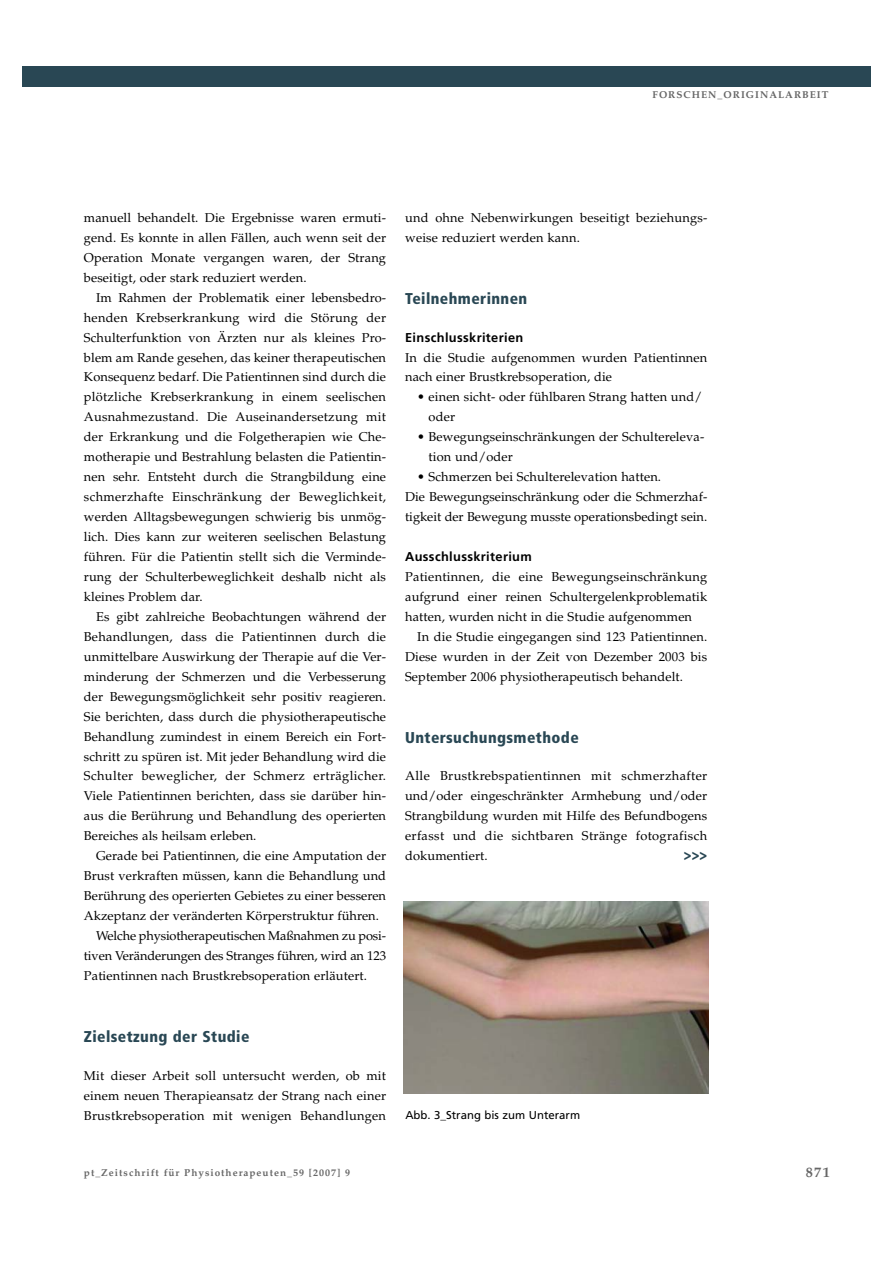
<style>
.page{position:relative;width:893px;height:1263px;background:#fff}
.page>*{position:absolute;margin:0;border:0;box-sizing:border-box;transform-origin:0 0}
.t1{font:900 16.05px "Palatino LT";color:#294754;scale:.8 1}
.t2{font:900 condensed 15.6px "Frutiger";letter-spacing:.025em;color:#294754}
.t3{font:700 14.25px "Palatino LT";color:#666}
.t4{font:12.9px/20px "Palatino LT";letter-spacing:.01em;color:#000;text-align:justify}
.t5{font:12.9px "Palatino LT";letter-spacing:-.01em;color:#000}
.t6{font:700 12.9px "Frutiger";letter-spacing:.03em;color:#000}
.t7{font:11.4px "Frutiger";color:#000}
.t8{font:700 10.05px "Palatino LT";letter-spacing:.1em;color:#666}
</style>
<div class="page">
<div style="left:22px;top:66px;width:848px;height:20px;background:#294754"></div>
<img style="left:404px;top:901px;width:305px;height:193px">
<p class="t8" style="left:652px;top:90px;width:177px">FORSCHEN_ORIGINALARBEIT</p>
<p class="t4" style="left:84px;top:209px;width:304px">manuell behandelt. Die Ergebnisse waren ermuti&shy;gend. Es konnte in allen Fällen, auch wenn seit der Operation Monate vergangen waren, der Strang beseitigt, oder stark reduziert werden.</p>
<p class="t4" style="left:84px;top:288px;width:304px;text-indent:12px">Im Rahmen der Problematik einer lebensbedro&shy;henden Krebserkrankung wird die Störung der Schulterfunktion von Ärzten nur als kleines Pro&shy;blem am Rande gesehen, das keiner therapeutischen Konsequenz bedarf. Die Patientinnen sind durch die plötzliche Krebserkrankung in einem seelischen Ausnahmezustand. Die Auseinandersetzung mit der Erkrankung und die Folgetherapien wie Che&shy;motherapie und Bestrahlung belasten die Patientin&shy;nen sehr. Entsteht durch die Strangbildung eine schmerzhafte Einschränkung der Beweglichkeit, werden Alltagsbewegungen schwierig bis unmög&shy;lich. Dies kann zur weiteren seelischen Belastung führen. Für die Patientin stellt sich die Verminde&shy;rung der Schulterbeweglichkeit deshalb nicht als kleines Problem dar.</p>
<p class="t4" style="left:84px;top:608px;width:304px;text-indent:12px">Es gibt zahlreiche Beobachtungen während der Behandlungen, dass die Patientinnen durch die unmittelbare Auswirkung der Therapie auf die Ver&shy;minderung der Schmerzen und die Verbesserung der Bewegungsmöglichkeit sehr positiv reagieren.<br>Sie berichten, dass durch die physiotherapeutische Behandlung zumindest in einem Bereich ein Fort&shy;schritt zu spüren ist. Mit jeder Behandlung wird die Schulter beweglicher, der Schmerz erträglicher.<br>Viele Patientinnen berichten, dass sie darüber hin&shy;aus die Berührung und Behandlung des operierten Bereiches als heilsam erleben.</p>
<p class="t4" style="left:96px;top:847px;width:291px">Gerade bei Patientinnen, die eine Amputation der</p>
<p class="t4" style="left:84px;top:867px;width:304px">Brust verkraften müssen, kann die Behandlung und</p>
<p class="t4" style="left:84px;top:887px;width:304px">Berührung des operierten Gebietes zu einer besseren</p>
<p class="t4" style="left:84px;top:907px;width:297px">Akzeptanz der veränderten Körperstruktur führen.</p>
<p class="t5" style="left:96px;top:930px;width:291px">Welche physiotherapeutischen Maßnahmen zu posi-</p>
<p class="t5" style="left:84px;top:950px;width:304px">tiven Veränderungen des Stranges führen, wird an 123</p>
<p class="t4" style="left:84px;top:967px;width:285px">Patientinnen nach Brustkrebsoperation erläutert.</p>
<p class="t2" style="left:84px;top:1030px;width:167px">Zielsetzung der Studie</p>
<p class="t4" style="left:84px;top:1067px;width:304px">Mit dieser Arbeit soll untersucht werden, ob mit einem neuen Therapieansatz der Strang nach einer Brustkrebsoperation mit wenigen Behandlungen</p>
<p class="t4" style="left:405px;top:209px;width:304px">und ohne Nebenwirkungen beseitigt beziehungs&shy;weise reduziert werden kann.</p>
<p class="t2" style="left:405px;top:292px;width:124px">Teilnehmerinnen</p>
<p class="t6" style="left:405px;top:332px;width:120px">Einschlusskriterien</p>
<p class="t4" style="left:405px;top:348px;width:304px">In die Studie aufgenommen wurden Patientinnen nach einer Brustkrebsoperation, die</p>
<p class="t4" style="left:429px;top:388px;width:275px;text-indent:-11px">• einen sicht- oder fühlbaren Strang hatten und/ oder</p>
<p class="t4" style="left:429px;top:428px;width:277px;text-indent:-11px">• Bewegungseinschränkungen der Schultereleva&shy;tion und/oder</p>
<p class="t4" style="left:405px;top:468px;width:304px;text-align:left;text-indent:12px">• Schmerzen bei Schulterelevation hatten.<br>Die Bewegungseinschränkung oder die Schmerzhaf&shy;tigkeit der Bewegung musste operationsbedingt sein.</p>
<p class="t6" style="left:405px;top:551px;width:128px">Ausschlusskriterium</p>
<p class="t4" style="left:405px;top:568px;width:304px">Patientinnen, die eine Bewegungseinschränkung aufgrund einer reinen Schultergelenkproblematik hatten, wurden nicht in die Studie aufgenommen</p>
<p class="t4" style="left:405px;top:628px;width:304px;text-indent:12px">In die Studie eingegangen sind 123 Patientinnen.<br>Diese wurden in der Zeit von Dezember 2003 bis September 2006 physiotherapeutisch behandelt.</p>
<p class="t2" style="left:405px;top:731px;width:175px">Untersuchungsmethode</p>
<p class="t4" style="left:405px;top:767px;width:304px">Alle Brustkrebspatientinnen mit schmerzhafter und/oder eingeschränkter Armhebung und/oder Strangbildung wurden mit Hilfe des Befundbogens erfasst und die sichtbaren Stränge fotografisch dokumentiert.</p>
<p class="t1" style="left:684px;top:848px;width:31px">&gt;&gt;&gt;</p>
<p class="t7" style="left:405px;top:1111px;width:176px">Abb. 3_Strang bis zum Unterarm</p>
<p class="t8" style="left:84px;top:1168px;width:268px">pt_Zeitschrift für Physiotherapeuten_59 [2007] 9</p>
<p class="t3" style="left:806px;top:1166px;width:26px">871</p>
</div>
